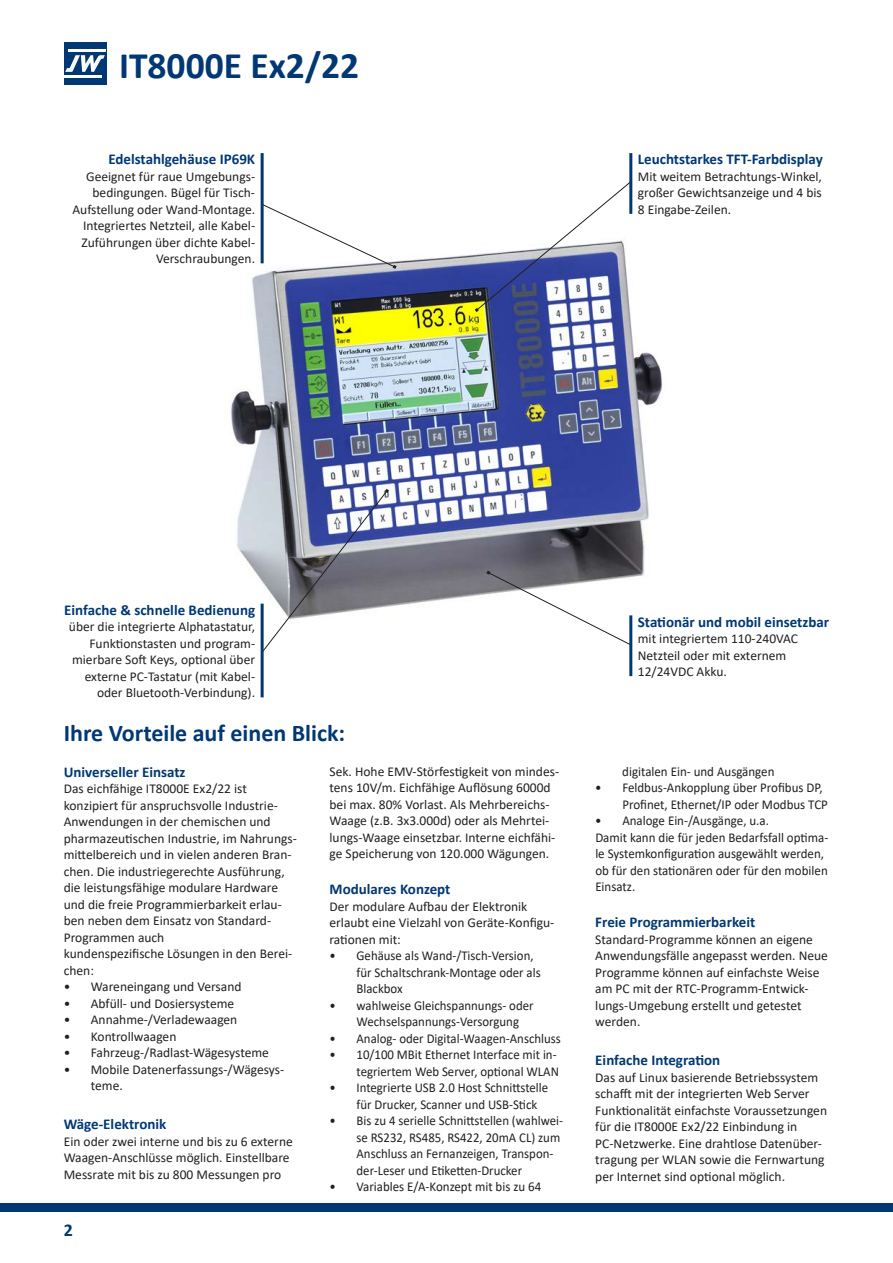
<style>
.page{position:relative;width:893px;height:1263px;background:#fff}
.page>*{position:absolute;margin:0;border:0;box-sizing:border-box;transform-origin:0 0}
.t1{font:700 37.5px "Calibri";color:#013874}
.t2{font:700 24px "Calibri";color:#013874}
.t3{font:700 18px "Calibri";color:#013874}
.t4{font:700 15px "Calibri";color:#013874}
.t5{font:13.5px/16.5px "Calibri";color:#231f20}
.t6{font:13.5px/16.5px "Calibri";color:#231f20;scale:.95 1}
.t7{font:13.5px/16.5px "Calibri";color:#231f20;scale:.96 1}
</style>
<div class="page">
<div style="left:0;top:1203px;width:893px;height:9px;background:#013874"></div>
<div style="left:64px;top:43px;width:42px;height:42px;background:#013874"></div>
<hr style="left:69px;top:50px;width:37px;height:2px;background:#fff">
<hr style="left:64px;top:75px;width:38px;height:3px;background:#fff">
<svg style="left:65px;top:55px;width:40px;height:17px"></svg>
<img style="left:231px;top:233px;width:432px;height:387px">
<svg style="left:261px;top:204px;width:136px;height:65px"></svg>
<svg style="left:475px;top:182px;width:156px;height:130px"></svg>
<svg style="left:486px;top:571px;width:146px;height:74px"></svg>
<svg style="left:261px;top:489px;width:128px;height:162px"></svg>
<hr style="left:261px;top:604px;width:3px;height:93px;background:#013874">
<hr style="left:261px;top:153px;width:3px;height:110px;background:#013874">
<hr style="left:629px;top:153px;width:3px;height:61px;background:#013874">
<hr style="left:629px;top:615px;width:3px;height:61px;background:#013874">
<img style="left:525px;top:403px;width:23px;height:20px">
<p class="t1" style="left:119px;top:39px;width:242px">IT8000E Ex2/22</p>
<p class="t4" style="left:108px;top:149px;width:148px">Edelstahlgehäuse IP69K</p>
<p class="t5" style="left:72px;top:168px;width:184px;text-align:right">Geeignet für raue Umgebungs&shy;bedingungen. Bügel für Tisch-<br>Aufstellung oder Wand-Montage.<br>Integriertes Netzteil, alle Kabel-<br>Zuführungen über dichte Kabel-<br>Verschraubungen.</p>
<p class="t4" style="left:638px;top:149px;width:186px">Leuchtstarkes TFT-Farbdisplay</p>
<p class="t5" style="left:638px;top:168px;width:186px;text-align:justify">Mit weitem Betrachtungs-Winkel, großer Gewichtsanzeige und 4 bis 8 Eingabe-Zeilen.</p>
<p class="t4" style="left:64px;top:599px;width:192px">Einfache &amp; schnelle Bedienung</p>
<p class="t5" style="left:69px;top:618px;width:188px;text-align:right">über die integrierte Alphatastatur, Funktionstasten und program&shy;mierbare Soft Keys, optional über externe PC-Tastatur (mit Kabel&shy;oder Bluetooth-Verbindung).</p>
<p class="t2" style="left:64px;top:716px;width:283px">Ihre Vorteile auf einen Blick:</p>
<p class="t4" style="left:64px;top:761px;width:123px">Universeller Einsatz</p>
<p class="t5" style="left:64px;top:780px;width:235px">Das eichfähige IT8000E Ex2/22 ist konzipiert für anspruchsvolle Industrie-Anwendungen in der chemischen und pharmazeutischen Industrie, im Nahrungs&shy;mittelbereich und in vielen anderen Bran&shy;chen. Die industriegerechte Ausführung, die leistungsfähige modulare Hardware und die freie Programmierbarkeit erlau&shy;ben neben dem Einsatz von Standard-Programmen auch</p>
<p class="t5" style="left:64px;top:945px;width:230px">kundenspezifische Lösungen in den Berei&shy;chen:</p>
<p class="t5" style="left:64px;top:978px;width:179px">• Wareneingang und Versand</p>
<p class="t5" style="left:64px;top:995px;width:172px">• Abfüll- und Dosiersysteme</p>
<p class="t5" style="left:64px;top:1011px;width:175px">• Annahme-/Verladewaagen</p>
<p class="t5" style="left:64px;top:1028px;width:114px">• Kontrollwaagen</p>
<p class="t5" style="left:64px;top:1044px;width:207px">• Fahrzeug-/Radlast-Wägesysteme</p>
<p class="t5" style="left:91px;top:1061px;width:195px;text-indent:-27px">• Mobile Datenerfassungs-/Wägesys&shy;teme.</p>
<p class="t4" style="left:64px;top:1114px;width:104px">Wäge-Elektronik</p>
<p class="t5" style="left:64px;top:1133px;width:231px">Ein oder zwei interne und bis zu 6 externe<br>Waagen-Anschlüsse möglich. Einstellbare<br>Messrate mit bis zu 800 Messungen pro</p>
<p class="t3" style="left:64px;top:1217px;width:11px">2</p>
<p class="t5" style="left:330px;top:762px;width:231px">Sek. Hohe EMV-Störfestigkeit von mindes&shy;tens 10V/m. Eichfähige Auflösung 6000d bei max. 80% Vorlast. Als Mehrbereichs-Waage (z.B. 3x3.000d) oder als Mehrtei&shy;lungs-Waage einsetzbar. Interne eichfähi&shy;ge Speicherung von 120.000 Wägungen.</p>
<p class="t4" style="left:330px;top:878px;width:122px">Modulares Konzept</p>
<p class="t5" style="left:330px;top:897px;width:226px">Der modulare Aufbau der Elektronik erlaubt eine Vielzahl von Geräte-Konfigu&shy;rationen mit:</p>
<p class="t6" style="left:357px;top:947px;width:195px;text-indent:-27px">• Gehäuse als Wand-/Tisch-Version, für Schaltschrank-Montage oder als<br>Blackbox</p>
<p class="t6" style="left:357px;top:996px;width:188px;text-indent:-27px">• wahlweise Gleichspannungs- oder<br>Wechselspannungs-Versorgung</p>
<p class="t6" style="left:330px;top:1029px;width:245px">• Analog- oder Digital-Waagen-Anschluss</p>
<p class="t6" style="left:330px;top:1046px;width:243px;text-align:right">• 10/100 MBit Ethernet Interface mit in&shy;tegriertem Web Server, optional WLAN</p>
<p class="t6" style="left:357px;top:1079px;width:203px;text-indent:-27px">• Integrierte USB 2.0 Host Schnittstelle für Drucker, Scanner und USB-Stick</p>
<p class="t6" style="left:357px;top:1112px;width:219px;text-indent:-27px">• Bis zu 4 serielle Schnittstellen (wahlwei&shy;se RS232, RS485, RS422, 20mA CL) zum Anschluss an Fernanzeigen, Transpon&shy;der-Leser und Etiketten-Drucker</p>
<p class="t7" style="left:330px;top:1178px;width:222px">• Variables E/A-Konzept mit bis zu 64</p>
<p class="t4" style="left:638px;top:611px;width:193px">Stationär und mobil einsetzbar</p>
<p class="t5" style="left:638px;top:630px;width:162px">mit integriertem 110-240VAC<br>Netzteil oder mit externem<br>12/24VDC Akku.</p>
<p class="t7" style="left:622px;top:762px;width:160px">digitalen Ein- und Ausgängen</p>
<p class="t7" style="left:622px;top:779px;width:216px;text-indent:-27px">• Feldbus-Ankopplung über Profibus DP,<br>Profinet, Ethernet/IP oder Modbus TCP</p>
<p class="t7" style="left:595px;top:812px;width:182px">• Analoge Ein-/Ausgänge, u.a.</p>
<p class="t7" style="left:595px;top:828px;width:244px">Damit kann die für jeden Bedarfsfall optima&shy;le Systemkonfiguration ausgewählt werden, ob für den stationären oder für den mobilen Einsatz.</p>
<p class="t4" style="left:595px;top:911px;width:161px">Freie Programmierbarkeit</p>
<p class="t5" style="left:595px;top:930px;width:234px">Standard-Programme können an eigene Anwendungsfälle angepasst werden. Neue Programme können auf einfachste Weise am PC mit der RTC-Programm-Entwick&shy;lungs-Umgebung erstellt und getestet werden.</p>
<p class="t4" style="left:595px;top:1049px;width:126px">Einfache Integration</p>
<p class="t5" style="left:595px;top:1068px;width:233px">Das auf Linux basierende Betriebssystem schafft mit der integrierten Web Server<br>Funktionalität einfachste Voraussetzungen</p>
<p class="t5" style="left:595px;top:1118px;width:231px">für die IT8000E Ex2/22 Einbindung in PC-Netzwerke. Eine drahtlose Datenüber&shy;tragung per WLAN sowie die Fernwartung per Internet sind optional möglich.</p>
</div>
